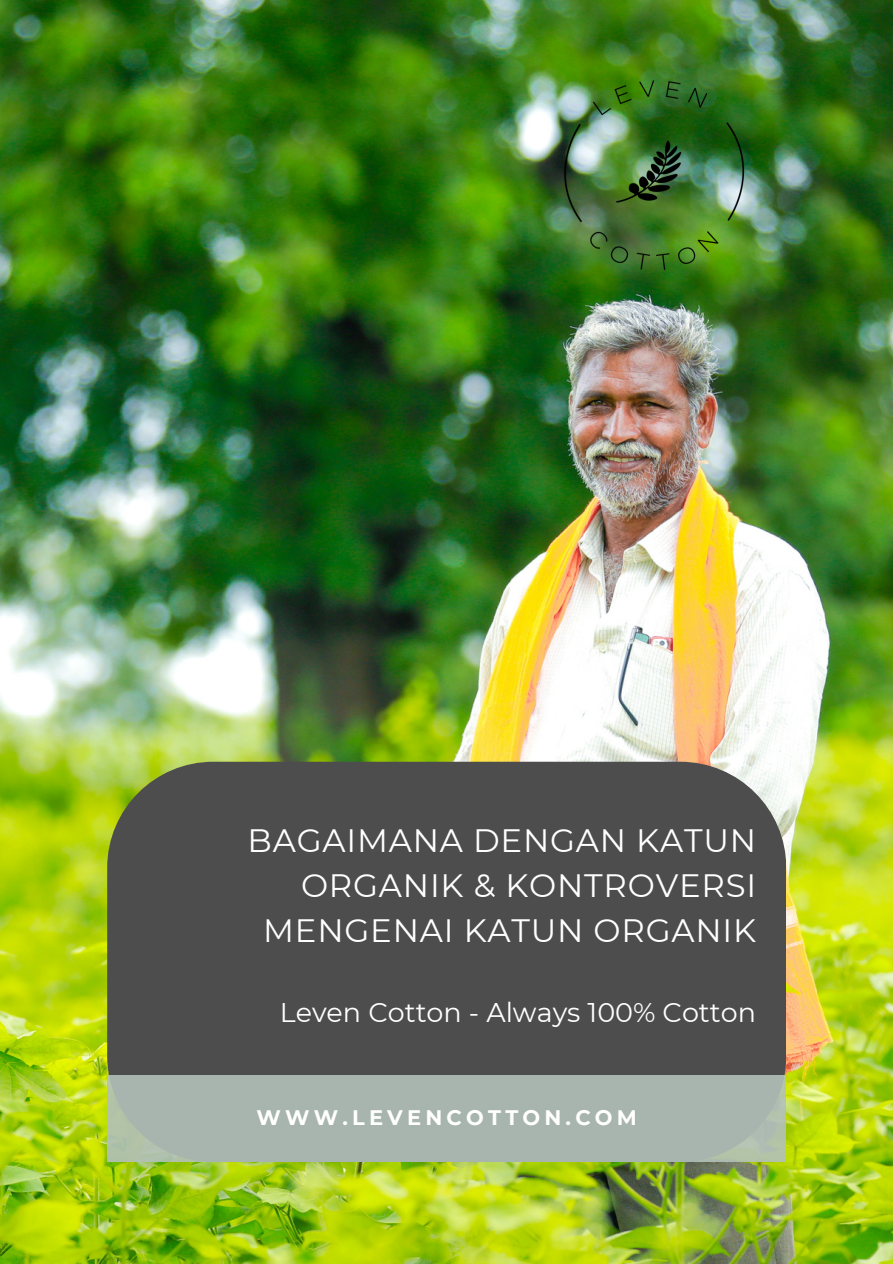
<style>
.page{position:relative;width:893px;height:1264px;background:#fff}
.page>*{position:absolute;margin:0;border:0;box-sizing:border-box;transform-origin:0 0}
.t1{font:32.25px/45px "Montserrat";letter-spacing:.025em;color:#fff;text-align:right}
.t2{font:27px "Montserrat";color:#fff}
.t3{font:700 21px "Montserrat";letter-spacing:.2em;color:#fff}
</style>
<div class="page">
<img style="left:0;top:0;width:892px;height:1263px">
<div style="left:107px;top:761px;width:679px;height:401px;background:#4d4d4d;border-radius:106px"></div>
<div style="left:107px;top:1075px;width:679px;height:87px;background:#a8b5ae"></div>
<img style="left:446px;top:0;width:416px;height:392px">
<p class="t1" style="left:247px;top:818px;width:510px">BAGAIMANA DENGAN KATUN<br>ORGANIK &amp; KONTROVERSI<br>MENGENAI KATUN ORGANIK</p>
<p class="t2" style="left:280px;top:995px;width:478px">Leven Cotton - Always 100% Cotton</p>
<p class="t3" style="left:256px;top:1105px;width:382px">WWW.LEVENCOTTON.COM</p>
</div>
